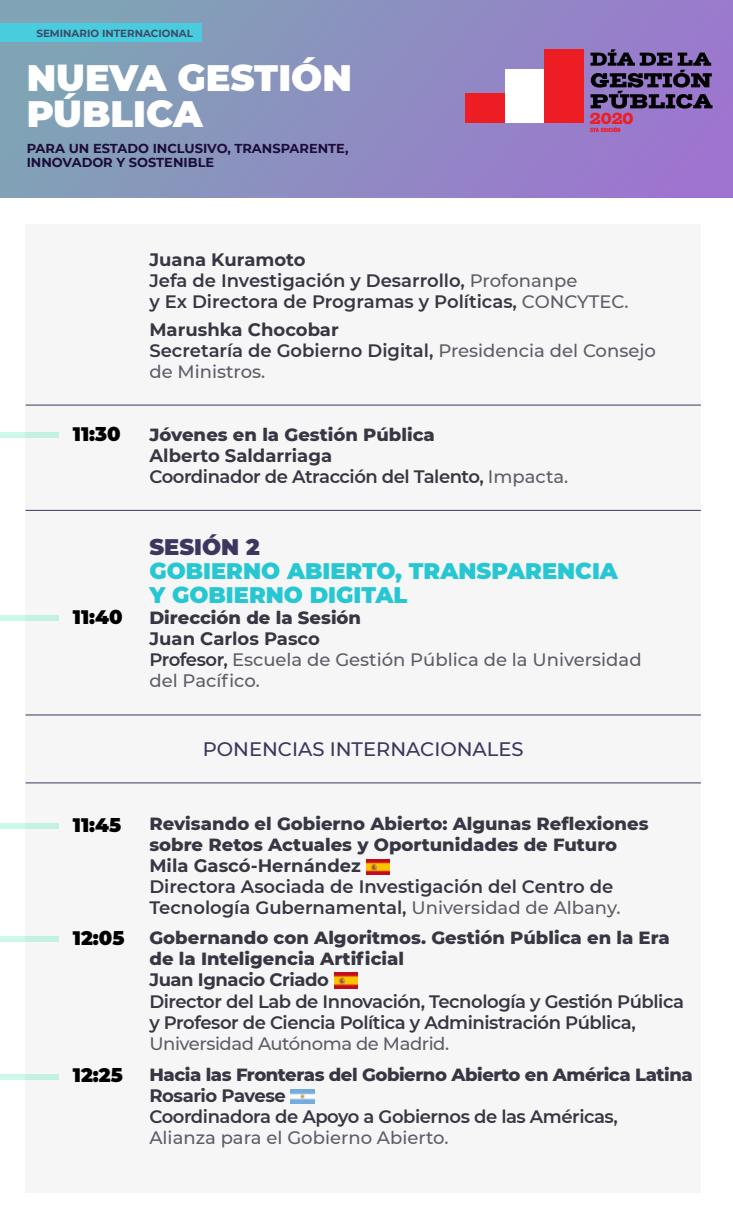
<style>
.page{position:relative;width:733px;height:1216px;background:#fff}
.page>*{position:absolute;margin:0;border:0;box-sizing:border-box;transform-origin:0 0}
.t1{font:900 36.75px/36.8px "Montserrat";color:#fff}
.t2{font:900 22.5px/24px "Montserrat";color:#26c7d3}
.t3{font:900 22.5px "Montserrat";color:#3c375f}
.t4{font:900 19.5px "Montserrat";color:#000}
.t5{font:500 19.5px "Montserrat";color:#3c375f}
.t6{font:600 18px/21px "Montserrat";letter-spacing:-.025em;color:#373744}
.t7{font:800 18px/21px "Montserrat";color:#373744}
.t8{font:600 18px/21px "Montserrat";color:#373744}
.t9{font:500 18px/21px "Montserrat";color:#5e5d68}
.t10{font:800 18px "Montserrat";letter-spacing:-.025em;color:#373744}
.t11{font:700 18px "Montserrat";letter-spacing:-.025em;color:#373744}
.t12{font:500 18px "Montserrat";letter-spacing:-.025em;color:#5e5d68}
.t13{font:700 18px "Montserrat";color:#373744}
.t14{font:15.9px "Giza One Five";color:#ed1d24}
.t15{font:700 12.9px/14px "Montserrat";color:#1c0c39}
.t16{font:700 10.35px "Montserrat";color:#3e4b67}
.t17{font:800 5.85px "Akzidenz Grotesk BQ";letter-spacing:.02em;color:#ed1d24}
.s1{font-weight:700}
.s2{font-weight:500;color:#5e5d68}
.s3{font-weight:700;color:#373744}
.s4{font-weight:600;color:#373744}
</style>
<div class="page">
<div style="left:0;top:0;width:733px;height:198px;background:linear-gradient(to right,#7fa5b4,#9d75cf)"></div>
<div style="left:26px;top:224px;width:674px;height:969px;background:#f6f6f6"></div>
<img style="left:366px;top:859px;width:23px;height:15px">
<img style="left:291px;top:1089px;width:23px;height:15px">
<div style="left:0;top:23px;width:201px;height:19px;background:#4accdf"></div>
<svg style="left:590px;top:49px;width:122px;height:60px;background:#584775"></svg>
<div style="left:465px;top:93px;width:40px;height:30px;background:#ed1d24"></div>
<div style="left:505px;top:69px;width:39px;height:54px;background:#fff"></div>
<div style="left:544px;top:50px;width:39px;height:73px;background:#ed1d24"></div>
<hr style="left:26px;top:715px;width:674px;height:1px;background:#3c375f">
<hr style="left:26px;top:510px;width:674px;height:1px;background:#3c375f">
<hr style="left:26px;top:405px;width:674px;height:1px;background:#3c375f">
<hr style="left:26px;top:782px;width:674px;height:1px;background:#3c375f">
<div style="left:0;top:616px;width:59px;height:5px;background:#c3f2e2"></div>
<div style="left:0;top:433px;width:59px;height:5px;background:#c3f2e2"></div>
<div style="left:0;top:823px;width:59px;height:6px;background:#c3f2e2"></div>
<div style="left:0;top:1074px;width:59px;height:5px;background:#c3f2e2"></div>
<img style="left:334px;top:973px;width:23px;height:15px">
<div style="left:0;top:937px;width:59px;height:5px;background:#c3f2e2"></div>
<p class="t16" style="left:36px;top:26px;width:158px">SEMINARIO INTERNACIONAL</p>
<h1 class="t1" style="left:27px;top:57px;width:327px">NUEVA GESTIÓN<br>PÚBLICA</h1>
<p class="t15" style="left:27px;top:141px;width:323px">PARA UN ESTADO INCLUSIVO, TRANSPARENTE,<br>INNOVADOR Y SOSTENIBLE</p>
<p class="t14" style="left:590px;top:109px;width:45px">2020</p>
<p class="t17" style="left:590px;top:126px;width:32px">5TA EDICIÓN</p>
<p class="t8" style="left:149px;top:248px;width:481px"><span class="s1">Juana Kuramoto<br></span>Jefa de Investigación y Desarrollo, <span class="s2">Profonanpe<br></span>y Ex Directora de Programas y Políticas, <span class="s2">CONCYTEC.</span></p>
<p class="t4" style="left:73px;top:419px;width:49px">11:30</p>
<p class="t4" style="left:73px;top:603px;width:51px">11:40</p>
<p class="t4" style="left:73px;top:810px;width:50px">11:45</p>
<p class="t9" style="left:149px;top:318px;width:508px"><span class="s3">Marushka Chocobar<br></span><span class="s4">Secretaría de Gobierno Digital,</span> Presidencia del Consejo de Ministros.</p>
<p class="t7" style="left:149px;top:423px;width:287px">Jóvenes en la Gestión Pública</p>
<p class="t6" style="left:149px;top:444px;width:420px"><span class="s1">Alberto Saldarriaga<br></span>Coordinador de Atracción del Talento, <span class="s2">Impacta.</span></p>
<p class="t3" style="left:149px;top:530px;width:112px">SESIÓN 2</p>
<p class="t2" style="left:149px;top:558px;width:470px">GOBIERNO ABIERTO, TRANSPARENCIA<br>Y GOBIERNO DIGITAL</p>
<p class="t7" style="left:149px;top:606px;width:213px">Dirección de la Sesión</p>
<p class="t9" style="left:149px;top:628px;width:493px"><span class="s3">Juan Carlos Pasco<br></span><span class="s4">Profesor,</span> Escuela de Gestión Pública de la Universidad del Pacífico.</p>
<p class="t5" style="left:203px;top:735px;width:322px">PONENCIAS INTERNACIONALES</p>
<p class="t7" style="left:149px;top:813px;width:500px">Revisando el Gobierno Abierto: Algunas Reflexiones sobre Retos Actuales y Oportunidades de Futuro</p>
<p class="t13" style="left:149px;top:853px;width:213px">Mila Gascó-Hernández</p>
<p class="t8" style="left:149px;top:876px;width:472px">Directora Asociada de Investigación del Centro de<br>Tecnología Gubernamental, <span class="s2">Universidad de Albany.</span></p>
<p class="t4" style="left:73px;top:924px;width:53px">12:05</p>
<p class="t7" style="left:149px;top:926px;width:522px">Gobernando con Algoritmos. Gestión Pública en la Era de la Inteligencia Artificial</p>
<p class="t11" style="left:149px;top:966px;width:181px">Juan Ignacio Criado</p>
<p class="t6" style="left:149px;top:989px;width:536px;line-height:21.6px">Director del Lab de Innovación, Tecnología y Gestión Pública y Profesor de Ciencia Política y Administración Pública,</p>
<p class="t12" style="left:149px;top:1031px;width:301px">Universidad Autónoma de Madrid.</p>
<p class="t4" style="left:73px;top:1061px;width:51px">12:25</p>
<p class="t10" style="left:149px;top:1061px;width:545px">Hacia las Fronteras del Gobierno Abierto en América Latina</p>
<p class="t11" style="left:149px;top:1083px;width:138px">Rosario Pavese</p>
<p class="t6" style="left:149px;top:1105px;width:470px">Coordinadora de Apoyo a Gobiernos de las Américas,</p>
<p class="t9" style="left:149px;top:1126px;width:300px">Alianza para el Gobierno Abierto.</p>
</div>
